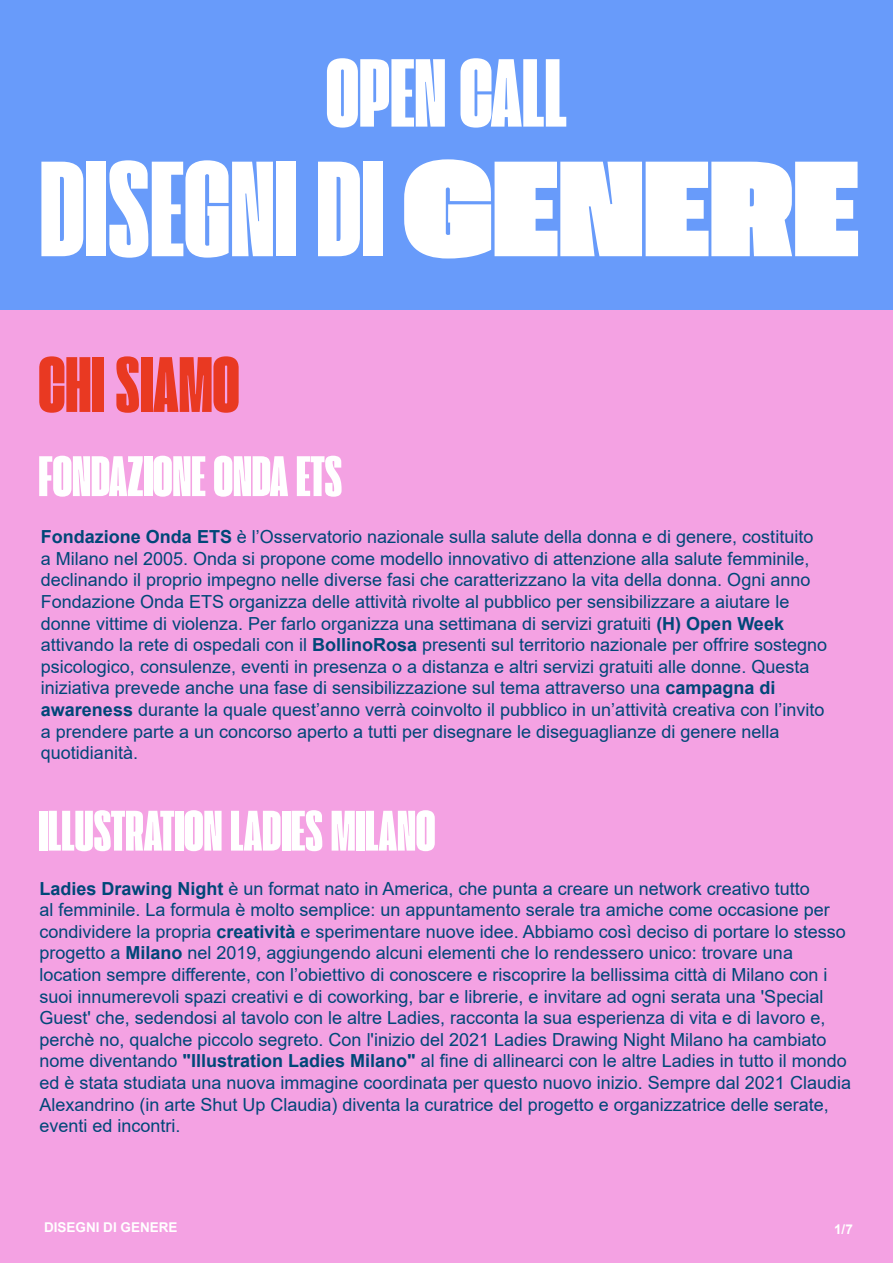
<style>
.page{position:relative;width:893px;height:1263px;background:#fff}
.page>*{position:absolute;margin:0;border:0;box-sizing:border-box;transform-origin:0 0}
.t1{font:142.35px "Extenda 40 Hecto";color:#fff}
.t2{font:101.55px "Extenda 40 Hecto";color:#fff}
.t3{font:82.5px "Extenda 40 Hecto";color:#e93922}
.t4{font:60px "Extenda 40 Hecto";color:#fff}
.t5{font:18px/21.6px "Arial";color:#004778}
.t6{font:700 13.5px "Arial";color:#fff}
.s1{font-family:"Extenda 70 Peta"}
.s2{font-weight:700}
</style>
<div class="page">
<div style="left:0;top:0;width:893px;height:328px;background:#689bfa"></div>
<div style="left:0;top:310px;width:893px;height:953px;background:#f4a2e3"></div>
<h2 class="t2" style="left:326px;top:24px;width:243px">OPEN CALL</h2>
<h1 class="t1" style="left:40px;top:113px;width:821px">DISEGNI DI <span class="s1">GENERE</span></h1>
<h3 class="t3" style="left:38px;top:329px;width:203px">CHI SIAMO</h3>
<h3 class="t4" style="left:38px;top:436px;width:305px">FONDAZIONE ONDA ETS</h3>
<p class="t5" style="left:41px;top:526px;width:788px"><span class="s2">Fondazione Onda ETS</span> è l’Osservatorio nazionale sulla salute della donna e di genere, costituito a Milano nel 2005. Onda si propone come modello innovativo di attenzione alla salute femminile, declinando il proprio impegno nelle diverse fasi che caratterizzano la vita della donna. Ogni anno Fondazione Onda ETS organizza delle attività rivolte al pubblico per sensibilizzare a aiutare le donne vittime di violenza. Per farlo organizza una settimana di servizi gratuiti <span class="s2">(H) Open Week </span>attivando la rete di ospedali con il <span class="s2">BollinoRosa</span> presenti sul territorio nazionale per offrire sostegno psicologico, consulenze, eventi in presenza o a distanza e altri servizi gratuiti alle donne. Questa iniziativa prevede anche una fase di sensibilizzazione sul tema attraverso una <span class="s2">campagna di awareness</span> durante la quale quest’anno verrà coinvolto il pubblico in un’attività creativa con l’invito a prendere parte a un concorso aperto a tutti per disegnare le diseguaglianze di genere nella quotidianità.</p>
<h3 class="t4" style="left:38px;top:790px;width:398px">ILLUSTRATION LADIES MILANO</h3>
<p class="t5" style="left:39px;top:877px;width:813px"><span class="s2">Ladies Drawing Night</span> è un format nato in America, che punta a creare un network creativo tutto<br>al femminile. La formula è molto semplice: un appuntamento serale tra amiche come occasione per condividere la propria <span class="s2">creatività</span> e sperimentare nuove idee. Abbiamo così deciso di portare lo stesso progetto a <span class="s2">Milano</span> nel 2019, aggiungendo alcuni elementi che lo rendessero unico: trovare una location sempre differente, con l’obiettivo di conoscere e riscoprire la bellissima città di Milano con i suoi innumerevoli spazi creativi e di coworking, bar e librerie, e invitare ad ogni serata una 'Special Guest' che, sedendosi al tavolo con le altre Ladies, racconta la sua esperienza di vita e di lavoro e, perchè no, qualche piccolo segreto. Con l'inizio del 2021 Ladies Drawing Night Milano ha cambiato nome diventando <span class="s2">"Illustration Ladies Milano"</span> al fine di allinearci con le altre Ladies in tutto il mondo ed è stata studiata una nuova immagine coordinata per questo nuovo inizio. Sempre dal 2021 Claudia Alexandrino (in arte Shut Up Claudia) diventa la curatrice del progetto e organizzatrice delle serate, eventi ed incontri.</p>
<p class="t6" style="left:44px;top:1218px;width:135px">DISEGNI DI GENERE</p>
<p class="t6" style="left:834px;top:1219px;width:20px">1/7</p>
</div>
